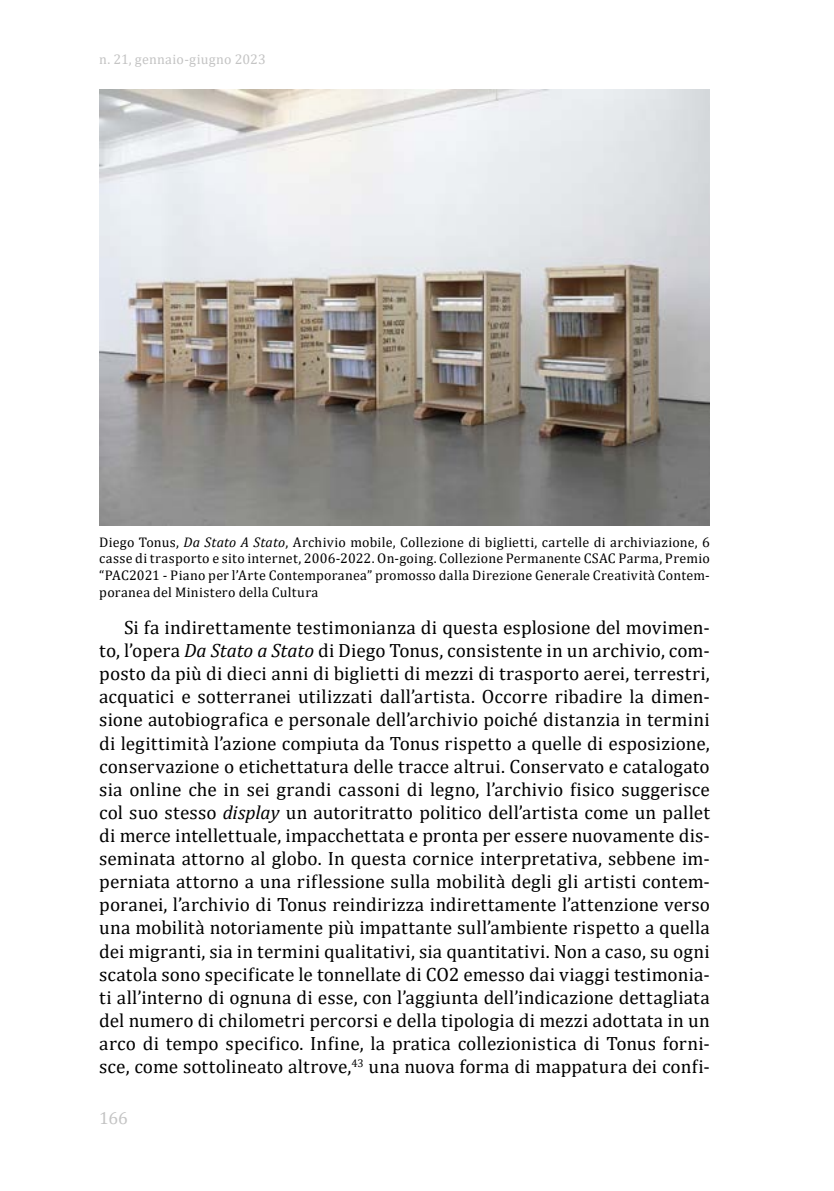
<style>
.page{position:relative;width:834px;height:1191px;background:#fff}
.page>*{position:absolute;margin:0;border:0;box-sizing:border-box;transform-origin:0 0}
.t1{font:19.25px/23.1px "Cambria";letter-spacing:.01em;color:#000;text-align:justify}
.t2{font:17.5px "Cambria";color:#c4c4c4}
.t3{font:14px/16.8px "Cambria";letter-spacing:.025em;color:#000;text-align:justify}
.t4{font:14px "Cambria";letter-spacing:.01em;color:#c4c4c4}
.s1{font-style:italic}
</style>
<div class="page">
<img style="left:99px;top:89px;width:610px;height:436px">
<p class="t4" style="left:99px;top:51px;width:168px">n. 21, gennaio-giugno 2023</p>
<p class="t3" style="left:99px;top:533px;width:612px">Diego Tonus, <span class="s1">Da Stato A Stato</span>, Archivio mobile, Collezione di biglietti, cartelle di archiviazione, 6 casse di trasporto e sito internet, 2006-2022. On-going. Collezione Permanente CSAC Parma, Premio “PAC2021 - Piano per l’Arte Contemporanea” promosso dalla Direzione Generale Creatività Contem&shy;poranea del Ministero della Cultura</p>
<p class="t1" style="left:99px;top:616px;width:612px;text-indent:25px">Si fa indirettamente testimonianza di questa esplosione del movimen&shy;to, l’opera <span class="s1">Da Stato a Stato</span> di Diego Tonus, consistente in un archivio, com&shy;posto da più di dieci anni di biglietti di mezzi di trasporto aerei, terrestri, acquatici e sotterranei utilizzati dall’artista. Occorre ribadire la dimen&shy;sione autobiografica e personale dell’archivio poiché distanzia in termini di legittimità l’azione compiuta da Tonus rispetto a quelle di esposizione, conservazione o etichettatura delle tracce altrui. Conservato e catalogato sia online che in sei grandi cassoni di legno, l’archivio fisico suggerisce col suo stesso <span class="s1">display</span> un autoritratto politico dell’artista come un pallet di merce intellettuale, impacchettata e pronta per essere nuovamente dis&shy;seminata attorno al globo. In questa cornice interpretativa, sebbene im&shy;perniata attorno a una riflessione sulla mobilità degli gli artisti contem&shy;poranei, l’archivio di Tonus reindirizza indirettamente l’attenzione verso una mobilità notoriamente più impattante sull’ambiente rispetto a quella dei migranti, sia in termini qualitativi, sia quantitativi. Non a caso, su ogni scatola sono specificate le tonnellate di CO2 emesso dai viaggi testimonia&shy;ti all’interno di ognuna di esse, con l’aggiunta dell’indicazione dettagliata del numero di chilometri percorsi e della tipologia di mezzi adottata in un arco di tempo specifico. Infine, la pratica collezionistica di Tonus forni&shy;sce, come sottolineato altrove,<sup>43</sup> una nuova forma di mappatura dei confi-</p>
<p class="t2" style="left:99px;top:1107px;width:30px">166</p>
</div>
